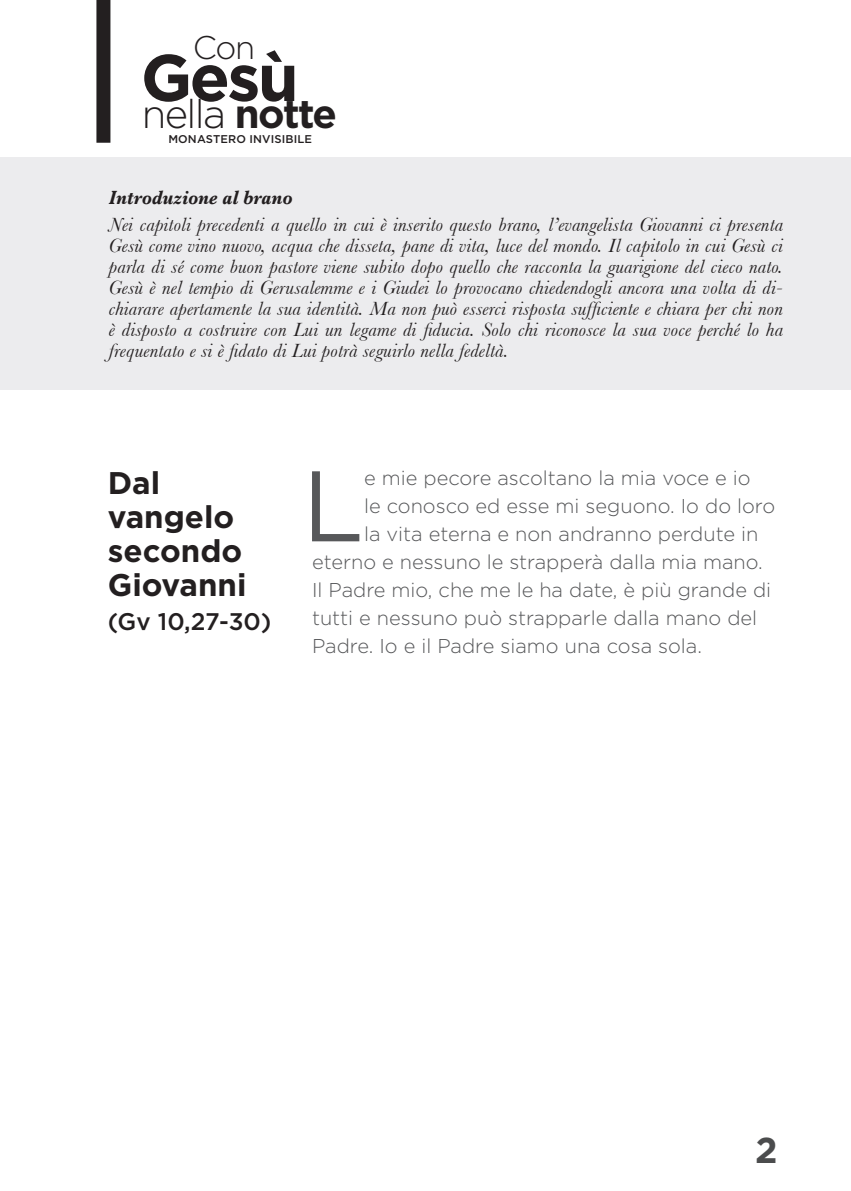
<style>
.page{position:relative;width:851px;height:1191px;background:#fff}
.page>*{position:absolute;margin:0;border:0;box-sizing:border-box;transform-origin:0 0}
.t1{font:100px "Gotham";color:#57585a}
.t2{font:700 65.8px "Gotham";color:#231f20}
.t3{font:300 40px "Gotham";letter-spacing:-.04em;color:#231f20}
.t4{font:700 36px "Gotham";color:#4b4c4d}
.t5{font:300 32.8px "Gotham";color:#231f20}
.t6{font:700 31.2px/34px "Gotham";color:#231f20}
.t7{font:500 24px "Gotham";color:#231f20}
.t8{font:italic 20px/21px "Baskerville";letter-spacing:.01em;color:#231f20;text-align:justify}
.t9{font:300 20px "Gotham";color:#57585a}
.t10{font:italic 700 20px "Baskerville";color:#231f20;scale:.9 1}
.t11{font:500 11.2px "Gotham";letter-spacing:.01em;color:#231f20}
.s1{font-weight:700}
</style>
<div class="page">
<div style="left:96px;top:0;width:14px;height:143px;background:#231f20"></div>
<div style="left:0;top:157px;width:850px;height:233px;background:#ececee"></div>
<h3 class="t5" style="left:193px;top:27px;width:64px">Con</h3>
<h2 class="t2" style="left:141px;top:34px;width:159px">Gesù</h2>
<h3 class="t3" style="left:142px;top:88px;width:197px">nella <span class="s1">notte</span></h3>
<p class="t11" style="left:168px;top:131px;width:145px">MONASTERO INVISIBILE</p>
<p class="t10" style="left:109px;top:186px;width:205px">Introduzione al brano</p>
<p class="t8" style="left:109px;top:213px;width:675px">Nei capitoli precedenti a quello in cui è inserito questo brano, l’evangelista Giovanni ci presenta Gesù come vino nuovo, acqua che disseta, pane di vita, luce del mondo. Il capitolo in cui Gesù ci parla di sé come buon pastore viene subito dopo quello che racconta la guarigione del cieco nato.<br>Gesù è nel tempio di Gerusalemme e i Giudei lo provocano chiedendogli ancora una volta di di&shy;chiarare apertamente la sua identità. Ma non può esserci risposta sufficiente e chiara per chi non è disposto a costruire con Lui un legame di fiducia. Solo chi riconosce la sua voce perché lo ha frequentato e si è fidato di Lui potrà seguirlo nella fedeltà.</p>
<h3 class="t6" style="left:108px;top:466px;width:140px">Dal vangelo secondo<br>Giovanni</h3>
<p class="t7" style="left:108px;top:606px;width:165px">(Gv 10,27-30)</p>
<h1 class="t1" style="left:302px;top:442px;width:63px">L</h1>
<p class="t9" style="left:364px;top:465px;width:388px">e mie pecore ascoltano la mia voce e io</p>
<p class="t9" style="left:364px;top:493px;width:412px">le conosco ed esse mi seguono. Io do loro</p>
<p class="t9" style="left:364px;top:521px;width:396px">la vita eterna e non andranno perdute in</p>
<p class="t9" style="left:312px;top:549px;width:452px">eterno e nessuno le strapperà dalla mia mano.</p>
<p class="t9" style="left:312px;top:577px;width:460px">Il Padre mio, che me le ha date, è più grande di</p>
<p class="t9" style="left:312px;top:605px;width:446px">tutti e nessuno può strapparle dalla mano del</p>
<p class="t9" style="left:312px;top:633px;width:391px">Padre. Io e il Padre siamo una cosa sola.</p>
<h3 class="t4" style="left:755px;top:1126px;width:24px">2</h3>
</div>
